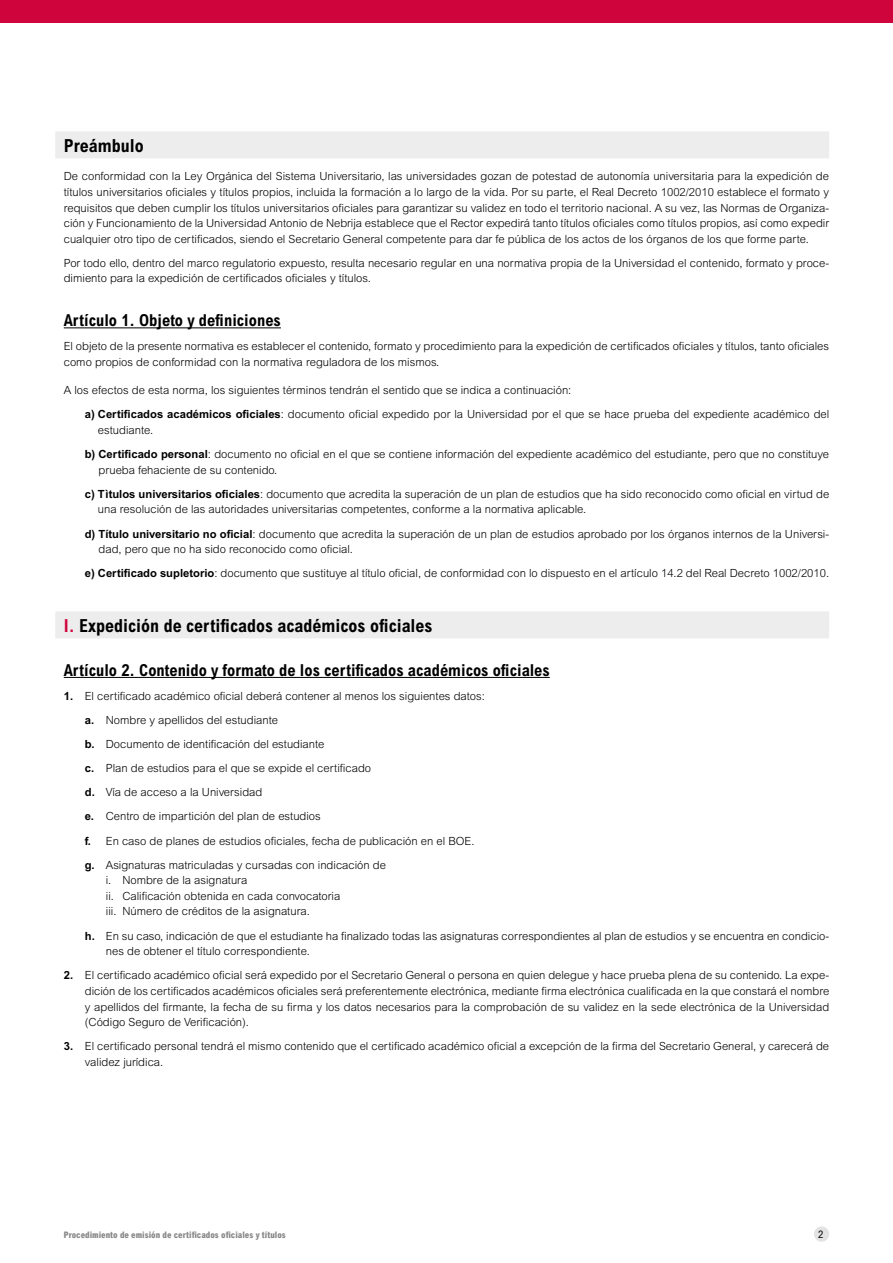
<style>
.page{position:relative;width:893px;height:1263px;background:#fff}
.page>*{position:absolute;margin:0;border:0;box-sizing:border-box;transform-origin:0 0}
.t1{font:700 condensed 18px "Arial MT Pro";color:#000}
.t2{font:700 condensed 16.5px "Arial MT Pro";color:#000}
.t3{font:300 11.25px/15.6px "Arial MT Pro";color:#000}
.t4{font:condensed 10.5px "Arial MT Pro";color:#000}
.t5{font:800 condensed 9px "Arial MT Pro";color:#878787}
.s1{font-weight:700}
.s2{color:#d0043c}
</style>
<div class="page">
<div style="left:0;top:0;width:893px;height:22px;background:#d0043c"></div>
<div style="left:814px;top:1226px;width:15px;height:16px;background:#e3e3e3;border-radius:50%"></div>
<div style="left:55px;top:131px;width:774px;height:27px;background:#ededed"></div>
<hr style="left:64px;top:327px;width:217px;height:1px;background:#000">
<div style="left:55px;top:611px;width:774px;height:27px;background:#ededed"></div>
<hr style="left:64px;top:677px;width:486px;height:1px;background:#000">
<h1 class="t1" style="left:64px;top:135px;width:82px">Preámbulo</h1>
<p class="t3" style="left:64px;top:169px;width:767px;text-align:justify">De conformidad con la Ley Orgánica del Sistema Universitario, las universidades gozan de potestad de autonomía universitaria para la expedición de títulos universitarios oficiales y títulos propios, incluida la formación a lo largo de la vida. Por su parte, el Real Decreto 1002/2010 establece el formato y requisitos que deben cumplir los títulos universitarios oficiales para garantizar su validez en todo el territorio nacional. A su vez, las Normas de Organiza&shy;ción y Funcionamiento de la Universidad Antonio de Nebrija establece que el Rector expedirá tanto títulos oficiales como títulos propios, así como expedir cualquier otro tipo de certificados, siendo el Secretario General competente para dar fe pública de los actos de los órganos de los que forme parte.</p>
<p class="t3" style="left:64px;top:255px;width:767px">Por todo ello, dentro del marco regulatorio expuesto, resulta necesario regular en una normativa propia de la Universidad el contenido, formato y proce&shy;dimiento para la expedición de certificados oficiales y títulos.</p>
<h2 class="t2" style="left:64px;top:311px;width:219px">Artículo 1. Objeto y definiciones</h2>
<p class="t3" style="left:64px;top:339px;width:767px">El objeto de la presente normativa es establecer el contenido, formato y procedimiento para la expedición de certificados oficiales y títulos, tanto oficiales como propios de conformidad con la normativa reguladora de los mismos.</p>
<p class="t3" style="left:85px;top:378px;width:746px;line-height:24.2px;text-indent:-21px">A los efectos de esta norma, los siguientes términos tendrán el sentido que se indica a continuación:<br><span class="s1">a) Certificados académicos oficiales</span>: documento oficial expedido por la Universidad por el que se hace prueba del expediente académico del</p>
<p class="t3" style="left:85px;top:418px;width:746px;line-height:24.2px;text-indent:13px">estudiante.<br><span class="s1">b) Certificado personal</span>: documento no oficial en el que se contiene información del expediente académico del estudiante, pero que no constituye</p>
<p class="t3" style="left:85px;top:458px;width:746px;line-height:24.2px;text-indent:14px">prueba fehaciente de su contenido.<br><span class="s1">c) Tìtulos universitarios oficiales</span>: documento que acredita la superación de un plan de estudios que ha sido reconocido como oficial en virtud de</p>
<p class="t3" style="left:85px;top:498px;width:746px;line-height:24.2px;text-indent:13px">una resolución de las autoridades universitarias competentes, conforme a la normativa aplicable.<br><span class="s1">d) Título universitario no oficial</span>: documento que acredita la superación de un plan de estudios aprobado por los órganos internos de la Universi-</p>
<p class="t3" style="left:85px;top:537px;width:746px;line-height:24.2px;text-indent:14px">dad, pero que no ha sido reconocido como oficial.<br><span class="s1">e) Certificado supletorio</span>: documento que sustituye al título oficial, de conformidad con lo dispuesto en el artículo 14.2 del Real Decreto 1002/2010.</p>
<h1 class="t1" style="left:64px;top:615px;width:370px"><span class="s2">I.</span> Expedición de certificados académicos oficiales</h1>
<h2 class="t2" style="left:64px;top:660px;width:488px">Artículo 2. Contenido y formato de los certificados académicos oficiales</h2>
<p class="t3" style="left:85px;top:684px;width:402px;line-height:24.2px;text-indent:-21px"><span class="s1">1.</span> El certificado académico oficial deberá contener al menos los siguientes datos: <span class="s1">a.</span> Nombre y apellidos del estudiante<br><span class="s1">b.</span> Documento de identificación del estudiante<br><span class="s1">c.</span> Plan de estudios para el que se expide el certificado<br><span class="s1">d.</span> Vía de acceso a la Universidad<br><span class="s1">e.</span> Centro de impartición del plan de estudios<br><span class="s1">f.</span> En caso de planes de estudios oficiales, fecha de publicación en el BOE. <span class="s1">g.</span> Asignaturas matriculadas y cursadas con indicación de</p>
<p class="t3" style="left:106px;top:873px;width:236px">i. Nombre de la asignatura<br>ii. Calificación obtenida en cada convocatoria iii. Número de créditos de la asignatura.</p>
<p class="t3" style="left:106px;top:928px;width:725px;text-indent:-21px"><span class="s1">h.</span> En su caso, indicación de que el estudiante ha finalizado todas las asignaturas correspondientes al plan de estudios y se encuentra en condicio&shy;nes de obtener el título correspondiente.</p>
<p class="t3" style="left:85px;top:968px;width:746px;text-align:justify;text-indent:-21px"><span class="s1">2.</span> El certificado académico oficial será expedido por el Secretario General o persona en quien delegue y hace prueba plena de su contenido. La expe&shy;dición de los certificados académicos oficiales será preferentemente electrónica, mediante firma electrónica cualificada en la que constará el nombre y apellidos del firmante, la fecha de su firma y los datos necesarios para la comprobación de su validez en la sede electrónica de la Universidad (Código Seguro de Verificación).</p>
<p class="t3" style="left:85px;top:1039px;width:746px;text-indent:-21px"><span class="s1">3.</span> El certificado personal tendrá el mismo contenido que el certificado académico oficial a excepción de la firma del Secretario General, y carecerá de validez jurídica.</p>
<p class="t5" style="left:64px;top:1230px;width:224px">Procedimiento de emisión de certificados oficiales y títulos</p>
<p class="t4" style="left:818px;top:1228px;width:7px">2</p>
</div>
